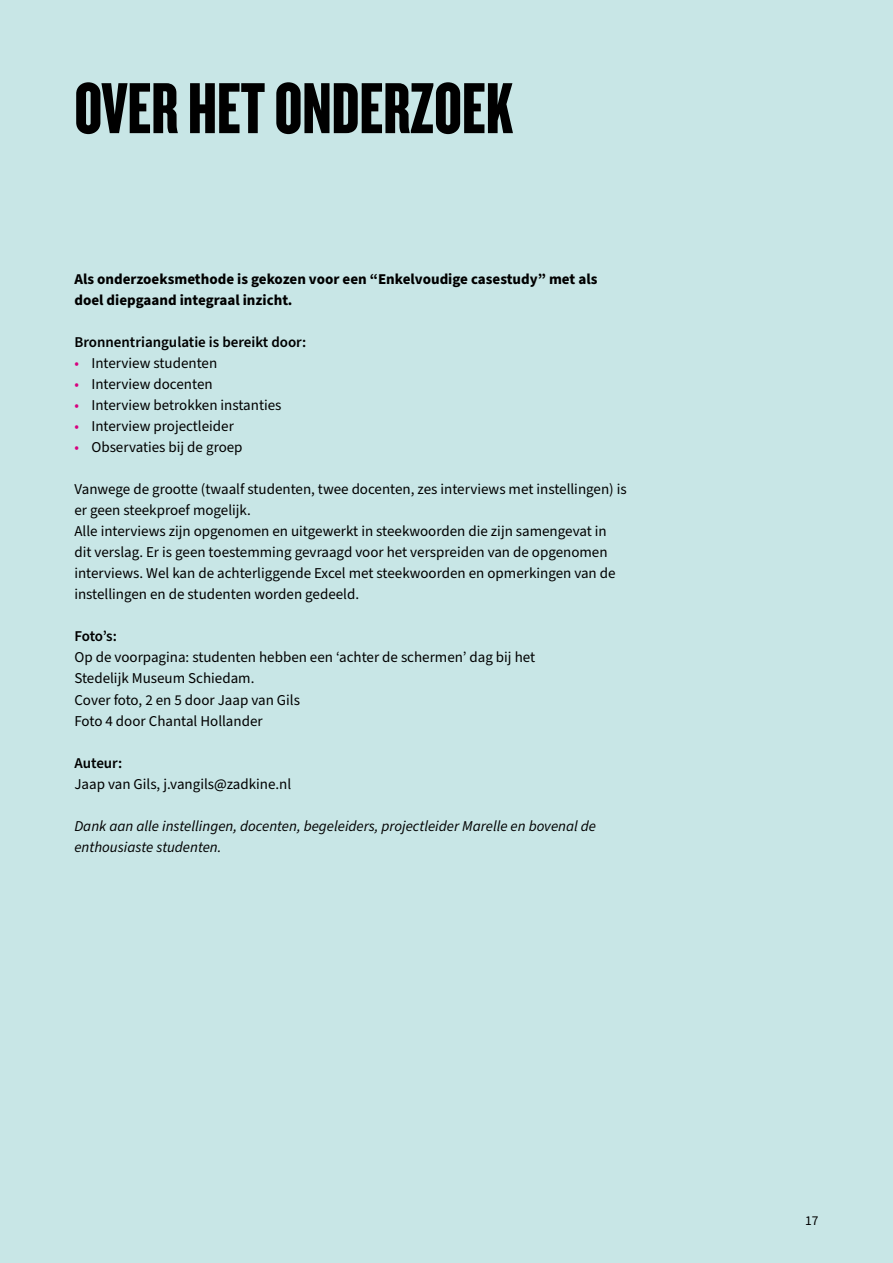
<style>
.page{position:relative;width:893px;height:1263px;background:#c8e6e6}
.page>*{position:absolute;margin:0;border:0;box-sizing:border-box;transform-origin:0 0}
.t1{font:75px "Knockout 68 Full Featherwt";color:#000}
.t2{font:15px/21px "Source Sans Pro";color:#000}
.t3{font:italic 15px/21px "Source Sans Pro";color:#000}
.t4{font:700 15px/21px "Source Sans Pro";color:#000}
.t5{font:600 15px "Source Sans Pro";color:#000}
.t6{font:13.5px "Source Sans Pro";color:#000}
.s1{color:#d7007e}
</style>
<div class="page">
<h1 class="t1" style="left:74px;top:63px;width:440px">OVER HET ONDERZOEK</h1>
<p class="t4" style="left:74px;top:269px;width:524px">Als onderzoeksmethode is gekozen voor een “Enkelvoudige casestudy” met als doel diepgaand integraal inzicht.</p>
<p class="t5" style="left:74px;top:332px;width:233px">Bronnentriangulatie is bereikt door:</p>
<p class="t2" style="left:74px;top:353px;width:144px"><span class="s1">•</span> Interview studenten</p>
<p class="t2" style="left:74px;top:374px;width:140px"><span class="s1">•</span> Interview docenten</p>
<p class="t2" style="left:74px;top:395px;width:209px"><span class="s1">•</span> Interview betrokken instanties</p>
<p class="t2" style="left:74px;top:416px;width:161px"><span class="s1">•</span> Interview projectleider</p>
<p class="t2" style="left:74px;top:437px;width:170px"><span class="s1">•</span> Observaties bij de groep</p>
<p class="t2" style="left:74px;top:479px;width:554px">Vanwege de grootte (twaalf studenten, twee docenten, zes interviews met instellingen) is er geen steekproef mogelijk.<br>Alle interviews zijn opgenomen en uitgewerkt in steekwoorden die zijn samengevat in dit verslag. Er is geen toestemming gevraagd voor het verspreiden van de opgenomen interviews. Wel kan de achterliggende Excel met steekwoorden en opmerkingen van de instellingen en de studenten worden gedeeld.</p>
<p class="t5" style="left:74px;top:626px;width:44px">Foto’s:</p>
<p class="t2" style="left:74px;top:647px;width:462px">Op de voorpagina: studenten hebben een ‘achter de schermen’ dag bij het Stedelijk Museum Schiedam.<br>Cover foto, 2 en 5 door Jaap van Gils<br>Foto 4 door Chantal Hollander</p>
<p class="t5" style="left:74px;top:752px;width:49px">Auteur:</p>
<p class="t2" style="left:74px;top:773px;width:218px">Jaap van Gils, j.vangils@zadkine.nl</p>
<p class="t3" style="left:74px;top:815px;width:523px">Dank aan alle instellingen, docenten, begeleiders, projectleider Marelle en bovenal de enthousiaste studenten.</p>
<p class="t6" style="left:805px;top:1211px;width:15px">17</p>
</div>
